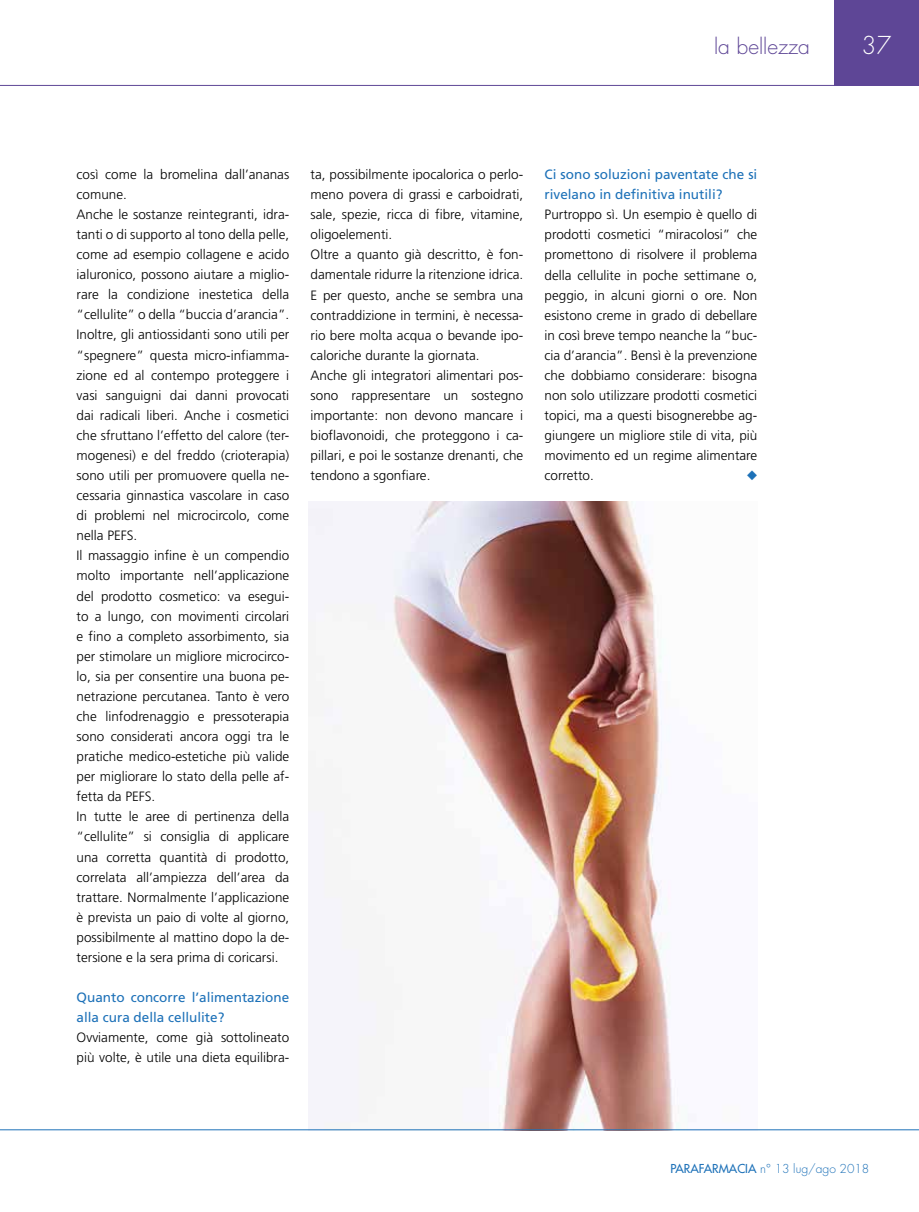
<style>
.page{position:relative;width:919px;height:1212px;background:#fff}
.page>*{position:absolute;margin:0;border:0;box-sizing:border-box;transform-origin:0 0}
.t1{font:300 24px "Futura";color:#fff}
.t2{font:300 21px "Futura";color:#5e4696}
.t3{font:300 13.5px/20.1px "Frutiger";color:#000}
.t4{font:13.5px/20.1px "Frutiger";color:#1d71b8}
.t5{font:300 12px "Futura";color:#1d71b8}
.s1{font-weight:400}
</style>
<div class="page">
<div style="left:834px;top:0;width:84px;height:86px;background:#5e4696"></div>
<hr style="left:0;top:85px;width:918px;height:1px;background:#5e4696">
<img style="left:308px;top:502px;width:371px;height:627px">
<hr style="left:0;top:1129px;width:918px;height:1px;background:#1d71b8">
<h2 class="t2" style="left:714px;top:34px;width:97px">la bellezza</h2>
<h1 class="t1" style="left:861px;top:31px;width:31px">37</h1>
<p class="t3" style="left:77px;top:164px;width:214px">così come la bromelina dall’ananas comune.<br>Anche le sostanze reintegranti, idra&shy;tanti o di supporto al tono della pelle, come ad esempio collagene e acido ialuronico, possono aiutare a miglio&shy;rare la condizione inestetica della “cellulite” o della “buccia d’arancia”.<br>Inoltre, gli antiossidanti sono utili per “spegnere” questa micro-infiamma&shy;zione ed al contempo proteggere i vasi sanguigni dai danni provocati dai radicali liberi. Anche i cosmetici che sfruttano l’effetto del calore (ter&shy;mogenesi) e del freddo (crioterapia) sono utili per promuovere quella ne&shy;cessaria ginnastica vascolare in caso di problemi nel microcircolo, come nella PEFS.<br>Il massaggio infine è un compendio molto importante nell’applicazione del prodotto cosmetico: va esegui&shy;to a lungo, con movimenti circolari e fino a completo assorbimento, sia per stimolare un migliore microcirco&shy;lo, sia per consentire una buona pe&shy;netrazione percutanea. Tanto è vero che linfodrenaggio e pressoterapia sono considerati ancora oggi tra le pratiche medico-estetiche più valide per migliorare lo stato della pelle af&shy;fetta da PEFS.<br>In tutte le aree di pertinenza della “cellulite” si consiglia di applicare una corretta quantità di prodotto, correlata all’ampiezza dell’area da trattare. Normalmente l’applicazione è prevista un paio di volte al giorno, possibilmente al mattino dopo la de&shy;tersione e la sera prima di coricarsi.</p>
<p class="t4" style="left:77px;top:987px;width:214px">Quanto concorre l’alimentazione alla cura della cellulite?</p>
<p class="t3" style="left:77px;top:1028px;width:214px">Ovviamente, come già sottolineato più volte, è utile una dieta equilibra-</p>
<p class="t3" style="left:310px;top:165px;width:214px">ta, possibilmente ipocalorica o perlo&shy;meno povera di grassi e carboidrati, sale, spezie, ricca di fibre, vitamine, oligoelementi.<br>Oltre a quanto già descritto, è fon&shy;damentale ridurre la ritenzione idrica.<br>E per questo, anche se sembra una contraddizione in termini, è necessa&shy;rio bere molta acqua o bevande ipo&shy;caloriche durante la giornata.<br>Anche gli integratori alimentari pos&shy;sono rappresentare un sostegno importante: non devono mancare i bioflavonoidi, che proteggono i ca&shy;pillari, e poi le sostanze drenanti, che tendono a sgonfiare.</p>
<p class="t4" style="left:544px;top:164px;width:214px">Ci sono soluzioni paventate che si rivelano in definitiva inutili?</p>
<p class="t3" style="left:544px;top:205px;width:214px;text-align:justify">Purtroppo sì. Un esempio è quello di prodotti cosmetici “miracolosi” che promettono di risolvere il problema della cellulite in poche settimane o, peggio, in alcuni giorni o ore. Non esistono creme in grado di debellare in così breve tempo neanche la “buc&shy;cia d’arancia”. Bensì è la prevenzione che dobbiamo considerare: bisogna non solo utilizzare prodotti cosmetici topici, ma a questi bisognerebbe ag&shy;giungere un migliore stile di vita, più movimento ed un regime alimentare corretto.</p>
<p class="t5" style="left:670px;top:1161px;width:200px"><span class="s1">PARAFARMACIA</span> n° 13 lug/ago 2018</p>
</div>
